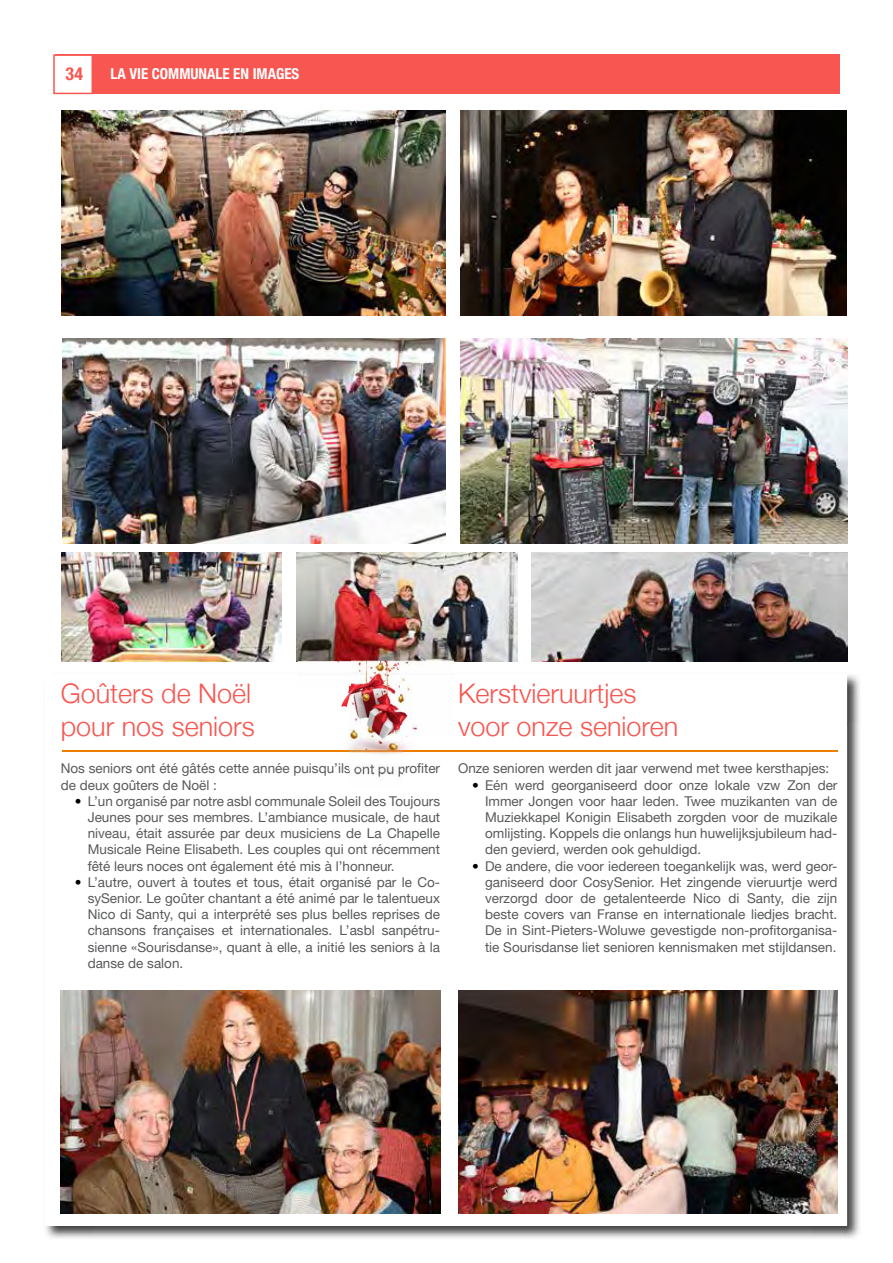
<style>
.page{position:relative;width:893px;height:1263px;background:#fff}
.page>*{position:absolute;margin:0;border:0;box-sizing:border-box;transform-origin:0 0}
.t1{font:300 27px/32.4px "Helvetica Neue";color:#f85650}
.t2{font:700 condensed 18px "Helvetica Neue";color:#f85650}
.t3{font:700 condensed 15px "Helvetica Neue";color:#fff}
.t4{font:13.5px/16.2px "Helvetica Neue";color:#58595b;text-align:justify}
.s1{color:#000}
</style>
<div class="page">
<img style="left:847px;top:675px;width:13px;height:48px">
<img style="left:45px;top:1226px;width:49px;height:12px">
<img style="left:811px;top:723px;width:49px;height:515px">
<img style="left:94px;top:1226px;width:717px;height:12px">
<div style="left:46px;top:675px;width:801px;height:550px;background:#fff"></div>
<img style="left:402px;top:743px;width:18px;height:10px">
<svg style="left:402px;top:748px;width:5px;height:4px"></svg>
<svg style="left:340px;top:685px;width:10px;height:68px"></svg>
<div style="left:55px;top:55px;width:785px;height:39px;background:#f85650"></div>
<svg style="left:53px;top:54px;width:40px;height:40px;background:#fde5e4"></svg>
<img style="left:61px;top:991px;width:379px;height:222px">
<hr style="left:62px;top:750px;width:775px;height:1px;background:#ef7d00">
<img style="left:458px;top:991px;width:379px;height:222px">
<img style="left:62px;top:111px;width:383px;height:205px">
<img style="left:461px;top:111px;width:385px;height:205px">
<img style="left:62px;top:338px;width:383px;height:205px">
<img style="left:461px;top:338px;width:386px;height:205px">
<img style="left:62px;top:553px;width:220px;height:108px">
<img style="left:297px;top:553px;width:220px;height:108px">
<img style="left:532px;top:553px;width:315px;height:108px">
<img style="left:350px;top:634px;width:52px;height:147px">
<img style="left:401px;top:634px;width:52px;height:102px">
<img style="left:298px;top:634px;width:53px;height:51px">
<h2 class="t2" style="left:65px;top:63px;width:19px">34</h2>
<p class="t3" style="left:111px;top:65px;width:190px">LA VIE COMMUNALE EN IMAGES</p>
<h1 class="t1" style="left:61px;top:675px;width:196px">Goûters de Noël pour nos seniors</h1>
<p class="t4" style="left:61px;top:760px;width:381px">Nos seniors ont été gâtés cette année puisqu’ils ont pu profiter de deux goûters de Noël :</p>
<p class="t4" style="left:88px;top:793px;width:354px;text-indent:-13px"><span class="s1">•</span> L’un organisé par notre asbl communale Soleil des Toujours Jeunes pour ses membres. L’ambiance musicale, de haut niveau, était assurée par deux musiciens de La Chapelle Musicale Reine Elisabeth. Les couples qui ont récemment fêté leurs noces ont également été mis à l’honneur.</p>
<p class="t4" style="left:88px;top:874px;width:354px;text-indent:-13px"><span class="s1">•</span> L’autre, ouvert à toutes et tous, était organisé par le Co&shy;sySenior. Le goûter chantant a été animé par le talentueux Nico di Santy, qui a interprété ses plus belles reprises de chansons françaises et internationales. L’asbl sanpétru&shy;sienne «Sourisdanse», quant à elle, a initié les seniors à la danse de salon.</p>
<h1 class="t1" style="left:458px;top:675px;width:222px">Kerstvieruurtjes voor onze senioren</h1>
<p class="t4" style="left:458px;top:760px;width:373px">Onze senioren werden dit jaar verwend met twee kersthapjes:</p>
<p class="t4" style="left:485px;top:776px;width:354px;text-indent:-13px"><span class="s1">•</span> Eén werd georganiseerd door onze lokale vzw Zon der Immer Jongen voor haar leden. Twee muzikanten van de Muziekkapel Konigin Elisabeth zorgden voor de muzikale omlijsting. Koppels die onlangs hun huwelijksjubileum had&shy;den gevierd, werden ook gehuldigd.</p>
<p class="t4" style="left:485px;top:857px;width:354px;text-indent:-13px"><span class="s1">•</span> De andere, die voor iedereen toegankelijk was, werd geor&shy;ganiseerd door CosySenior. Het zingende vieruurtje werd verzorgd door de getalenteerde Nico di Santy, die zijn beste covers van Franse en internationale liedjes bracht.<br>De in Sint-Pieters-Woluwe gevestigde non-profitorganisa&shy;tie Sourisdanse liet senioren kennismaken met stijldansen.</p>
</div>
